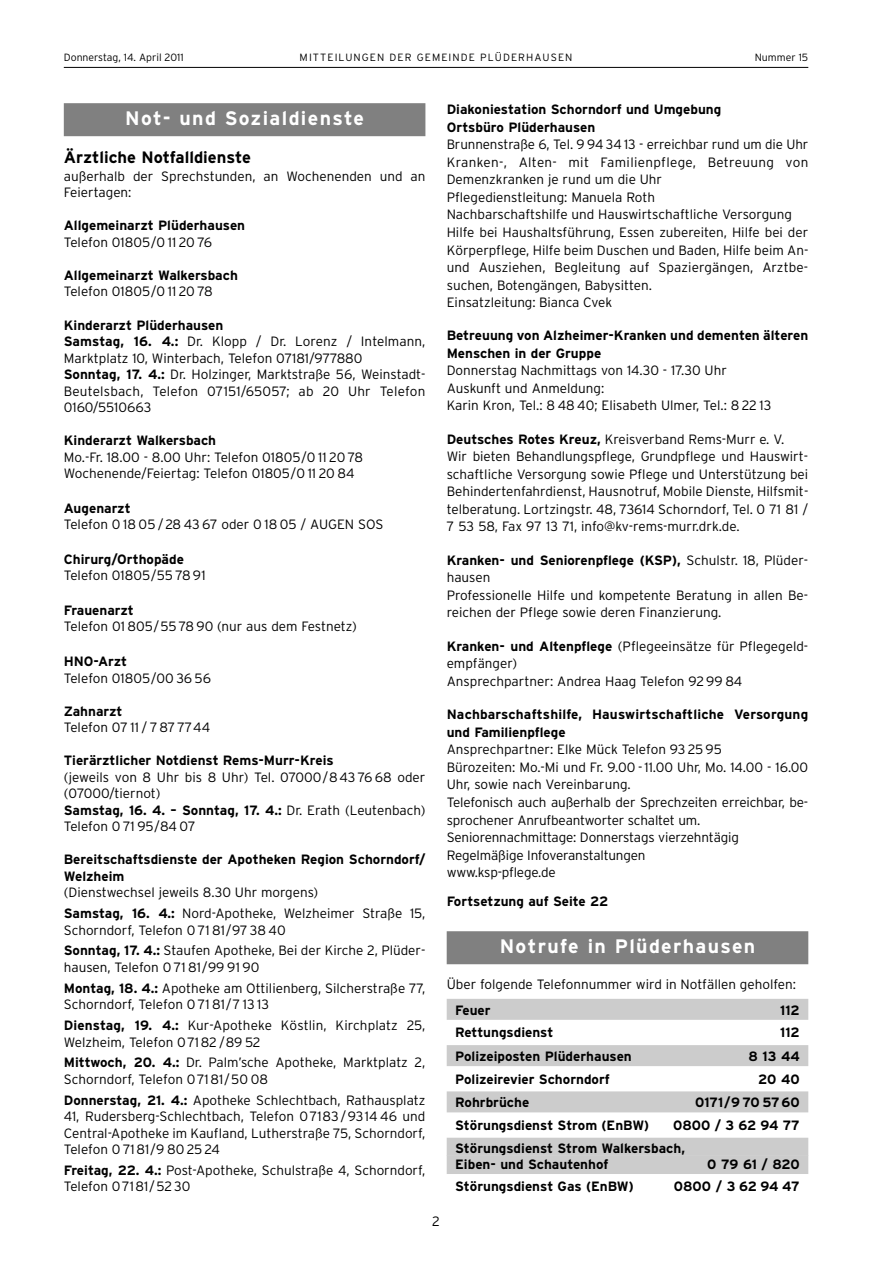
<style>
.page{position:relative;width:893px;height:1263px;background:#fff}
.page>*{position:absolute;margin:0;border:0;box-sizing:border-box;transform-origin:0 0}
.t1{font:700 19.5px "Interstate";letter-spacing:.07em;color:#fff}
.t2{font:700 16.5px "Interstate";color:#000}
.t3{font:300 13.5px/17.5px "Interstate";color:#000}
.t4{font:700 13.5px/17.5px "Interstate";color:#000}
.t5{font:300 10.5px "Interstate";letter-spacing:.105em;color:#000}
.t6{font:300 10.5px "Interstate";color:#000}
.s1{font-weight:700}
</style>
<div class="page">
<hr style="left:64px;top:67px;width:744px;height:1px;background:#000">
<div style="left:64px;top:103px;width:361px;height:33px;background:#808080"></div>
<div style="left:446px;top:931px;width:362px;height:33px;background:#808080"></div>
<div style="left:446px;top:999px;width:362px;height:21px;background:#ccc"></div>
<div style="left:446px;top:1045px;width:362px;height:21px;background:#ccc"></div>
<div style="left:446px;top:1091px;width:362px;height:21px;background:#ccc"></div>
<div style="left:446px;top:1138px;width:362px;height:18px;background:#ccc"></div>
<div style="left:446px;top:1155px;width:362px;height:19px;background:#ccc"></div>
<p class="t6" style="left:64px;top:53px;width:121px">Donnerstag, 14. April 2011</p>
<p class="t5" style="left:299px;top:53px;width:274px">MITTEILUNGEN DER GEMEINDE PLÜDERHAUSEN</p>
<p class="t6" style="left:754px;top:53px;width:55px">Nummer 15</p>
<h1 class="t1" style="left:125px;top:111px;width:240px">Not- und Sozialdienste</h1>
<p class="t2" style="left:64px;top:151px;width:189px">Ärztliche Notfalldienste</p>
<p class="t3" style="left:64px;top:169px;width:363px;line-height:16.5px">außerhalb der Sprechstunden, an Wochenenden und an<br>Feiertagen:</p>
<p class="t4" style="left:64px;top:218px;width:183px">Allgemeinarzt Plüderhausen</p>
<p class="t3" style="left:64px;top:235px;width:150px">Telefon 01805/0 11 20 76</p>
<p class="t4" style="left:64px;top:268px;width:175px">Allgemeinarzt Walkersbach</p>
<p class="t3" style="left:64px;top:284px;width:150px">Telefon 01805/0 11 20 78</p>
<p class="t3" style="left:64px;top:318px;width:363px;line-height:16.5px"><span class="s1">Kinderarzt Plüderhausen<br>Samstag, 16. 4.:</span> Dr. Klopp / Dr. Lorenz / Intelmann, Marktplatz 10, Winterbach, Telefon 07181/977880<br><span class="s1">Sonntag, 17. 4.:</span> Dr. Holzinger, Marktstraße 56, Weinstadt-Beutelsbach, Telefon 07151/65057; ab 20 Uhr Telefon 0160/5510663</p>
<p class="t4" style="left:64px;top:433px;width:154px">Kinderarzt Walkersbach</p>
<p class="t3" style="left:64px;top:450px;width:301px;line-height:16.5px">Mo.-Fr. 18.00 - 8.00 Uhr: Telefon 01805/0 11 20 78<br>Wochenende/Feiertag: Telefon 01805/0 11 20 84</p>
<p class="t4" style="left:64px;top:500px;width:68px">Augenarzt</p>
<p class="t3" style="left:64px;top:517px;width:321px">Telefon 0 18 05 / 28 43 67 oder 0 18 05 / AUGEN SOS</p>
<p class="t4" style="left:64px;top:551px;width:122px">Chirurg/Orthopäde</p>
<p class="t3" style="left:64px;top:568px;width:143px">Telefon 01805/55 78 91</p>
<p class="t4" style="left:64px;top:602px;width:72px">Frauenarzt</p>
<p class="t3" style="left:64px;top:619px;width:294px">Telefon 01 805/55 78 90 (nur aus dem Festnetz)</p>
<p class="t4" style="left:64px;top:654px;width:65px">HNO-Arzt</p>
<p class="t3" style="left:64px;top:670px;width:149px">Telefon 01805/00 36 56</p>
<p class="t4" style="left:64px;top:703px;width:60px">Zahnarzt</p>
<p class="t3" style="left:64px;top:720px;width:148px">Telefon 07 11 / 787 7744</p>
<p class="t4" style="left:64px;top:753px;width:271px">Tierärztlicher Notdienst Rems-Murr-Kreis</p>
<p class="t3" style="left:64px;top:770px;width:363px;line-height:16.5px">(jeweils von 8 Uhr bis 8 Uhr) Tel. 07000/843 76 68 oder (07000/tiernot)<br><span class="s1">Samstag, 16. 4. – Sonntag, 17. 4.:</span> Dr. Erath (Leutenbach)<br>Telefon 0 71 95/84 07</p>
<p class="t4" style="left:64px;top:852px;width:363px;line-height:16.5px">Bereitschaftsdienste der Apotheken Region Schorndorf/<br>Welzheim</p>
<p class="t3" style="left:64px;top:883px;width:363px;line-height:20.9px">(Dienstwechsel jeweils 8.30 Uhr morgens)<br><span class="s1">Samstag, 16. 4.:</span> Nord-Apotheke, Welzheimer Straße 15,</p>
<p class="t3" style="left:64px;top:921px;width:363px;line-height:20.9px">Schorndorf, Telefon 0 71 81/97 38 40<br><span class="s1">Sonntag, 17. 4.:</span> Staufen Apotheke, Bei der Kirche 2, Plüder-</p>
<p class="t3" style="left:64px;top:958px;width:363px;line-height:20.9px">hausen, Telefon 0 71 81/99 91 90<br><span class="s1">Montag, 18. 4.:</span> Apotheke am Ottilienberg, Silcherstraße 77,</p>
<p class="t3" style="left:64px;top:995px;width:363px;line-height:20.9px">Schorndorf, Telefon 0 71 81/7 13 13<br><span class="s1">Dienstag, 19. 4.:</span> Kur-Apotheke Köstlin, Kirchplatz 25,</p>
<p class="t3" style="left:64px;top:1033px;width:363px;line-height:20.9px">Welzheim, Telefon 07182 /89 52<br><span class="s1">Mittwoch, 20. 4.:</span> Dr. Palm’sche Apotheke, Marktplatz 2,</p>
<p class="t3" style="left:64px;top:1070px;width:363px;line-height:20.9px">Schorndorf, Telefon 07181/50 08<br><span class="s1">Donnerstag, 21. 4.:</span> Apotheke Schlechtbach, Rathausplatz</p>
<p class="t3" style="left:64px;top:1109px;width:363px;line-height:16.5px;text-align:justify">41, Rudersberg-Schlechtbach, Telefon 07183 /9314 46 und Central-Apotheke im Kaufland, Lutherstraße 75, Schorndorf, Telefon 0 7181/9 80 25 24</p>
<p class="t3" style="left:64px;top:1163px;width:363px;line-height:16.5px"><span class="s1">Freitag, 22. 4.:</span> Post-Apotheke, Schulstraße 4, Schorndorf,<br>Telefon 07181/52 30</p>
<p class="t4" style="left:446px;top:102px;width:276px">Diakoniestation Schorndorf und Umgebung<br>Ortsbüro Plüderhausen</p>
<p class="t3" style="left:446px;top:137px;width:363px">Brunnenstraße 6, Tel. 9 94 34 13 - erreichbar rund um die Uhr Kranken-, Alten- mit Familienpflege, Betreuung von Demenzkranken je rund um die Uhr<br>Pflegedienstleitung: Manuela Roth<br>Nachbarschaftshilfe und Hauswirtschaftliche Versorgung Hilfe bei Haushaltsführung, Essen zubereiten, Hilfe bei der Körperpflege, Hilfe beim Duschen und Baden, Hilfe beim An&shy;und Ausziehen, Begleitung auf Spaziergängen, Arztbe&shy;suchen, Botengängen, Babysitten.<br>Einsatzleitung: Bianca Cvek</p>
<p class="t4" style="left:446px;top:328px;width:363px">Betreuung von Alzheimer-Kranken und dementen älteren<br>Menschen in der Gruppe</p>
<p class="t3" style="left:446px;top:363px;width:326px">Donnerstag Nachmittags von 14.30 - 17.30 Uhr<br>Auskunft und Anmeldung:<br>Karin Kron, Tel.: 8 48 40; Elisabeth Ulmer, Tel.: 8 22 13</p>
<p class="t3" style="left:446px;top:431px;width:363px"><span class="s1">Deutsches Rotes Kreuz,</span> Kreisverband Rems-Murr e. V.<br>Wir bieten Behandlungspflege, Grundpflege und Hauswirt&shy;schaftliche Versorgung sowie Pflege und Unterstützung bei Behindertenfahrdienst, Hausnotruf, Mobile Dienste, Hilfsmit&shy;telberatung. Lortzingstr. 48, 73614 Schorndorf, Tel. 0 71 81 / 7 53 58, Fax 97 13 71, info@kv-rems-murr.drk.de.</p>
<p class="t3" style="left:446px;top:552px;width:363px"><span class="s1">Kranken- und Seniorenpflege (KSP),</span> Schulstr. 18, Plüder&shy;hausen<br>Professionelle Hilfe und kompetente Beratung in allen Be&shy;reichen der Pflege sowie deren Finanzierung.</p>
<p class="t3" style="left:446px;top:639px;width:363px"><span class="s1">Kranken- und Altenpflege</span> (Pflegeeinsätze für Pflegegeld&shy;empfänger)<br>Ansprechpartner: Andrea Haag Telefon 92 99 84</p>
<p class="t4" style="left:446px;top:707px;width:363px">Nachbarschaftshilfe, Hauswirtschaftliche Versorgung und Familienpflege</p>
<p class="t3" style="left:446px;top:742px;width:363px">Ansprechpartner: Elke Mück Telefon 93 25 95<br>Bürozeiten: Mo.-Mi und Fr. 9.00 - 11.00 Uhr, Mo. 14.00 - 16.00<br>Uhr, sowie nach Vereinbarung.<br>Telefonisch auch außerhalb der Sprechzeiten erreichbar, be&shy;sprochener Anrufbeantworter schaltet um.<br>Seniorennachmittage: Donnerstags vierzehntägig Regelmäßige Infoveranstaltungen<br>www.ksp-pflege.de</p>
<p class="t4" style="left:446px;top:894px;width:163px">Fortsetzung auf Seite 22</p>
<h1 class="t1" style="left:499px;top:939px;width:257px">Notrufe in Plüderhausen</h1>
<p class="t3" style="left:446px;top:977px;width:351px">Über folgende Telefonnummer wird in Notfällen geholfen:</p>
<p class="t4" style="left:455px;top:1002px;width:37px">Feuer</p>
<p class="t4" style="left:780px;top:1002px;width:21px">112</p>
<p class="t4" style="left:455px;top:1025px;width:100px">Rettungsdienst</p>
<p class="t4" style="left:780px;top:1025px;width:21px">112</p>
<p class="t4" style="left:455px;top:1048px;width:178px">Polizeiposten Plüderhausen</p>
<p class="t4" style="left:748px;top:1048px;width:53px">8 13 44</p>
<p class="t4" style="left:455px;top:1071px;width:156px">Polizeirevier Schorndorf</p>
<p class="t4" style="left:758px;top:1071px;width:43px">20 40</p>
<p class="t4" style="left:455px;top:1095px;width:76px">Rohrbrüche</p>
<p class="t4" style="left:695px;top:1095px;width:106px">0171/9 70 5760</p>
<p class="t4" style="left:455px;top:1117px;width:195px">Störungsdienst Strom (EnBW)</p>
<p class="t4" style="left:455px;top:1115px;width:346px;line-height:22.6px;text-indent:218px">0800 / 3 62 94 77<br>Störungsdienst Strom Walkersbach,</p>
<p class="t4" style="left:455px;top:1156px;width:155px">Eiben- und Schautenhof</p>
<p class="t4" style="left:707px;top:1156px;width:94px">0 79 61 / 820</p>
<p class="t4" style="left:455px;top:1179px;width:180px">Störungsdienst Gas (EnBW)</p>
<p class="t4" style="left:673px;top:1179px;width:128px">0800 / 3 62 94 47</p>
<p class="t3" style="left:432px;top:1213px;width:9px">2</p>
</div>
